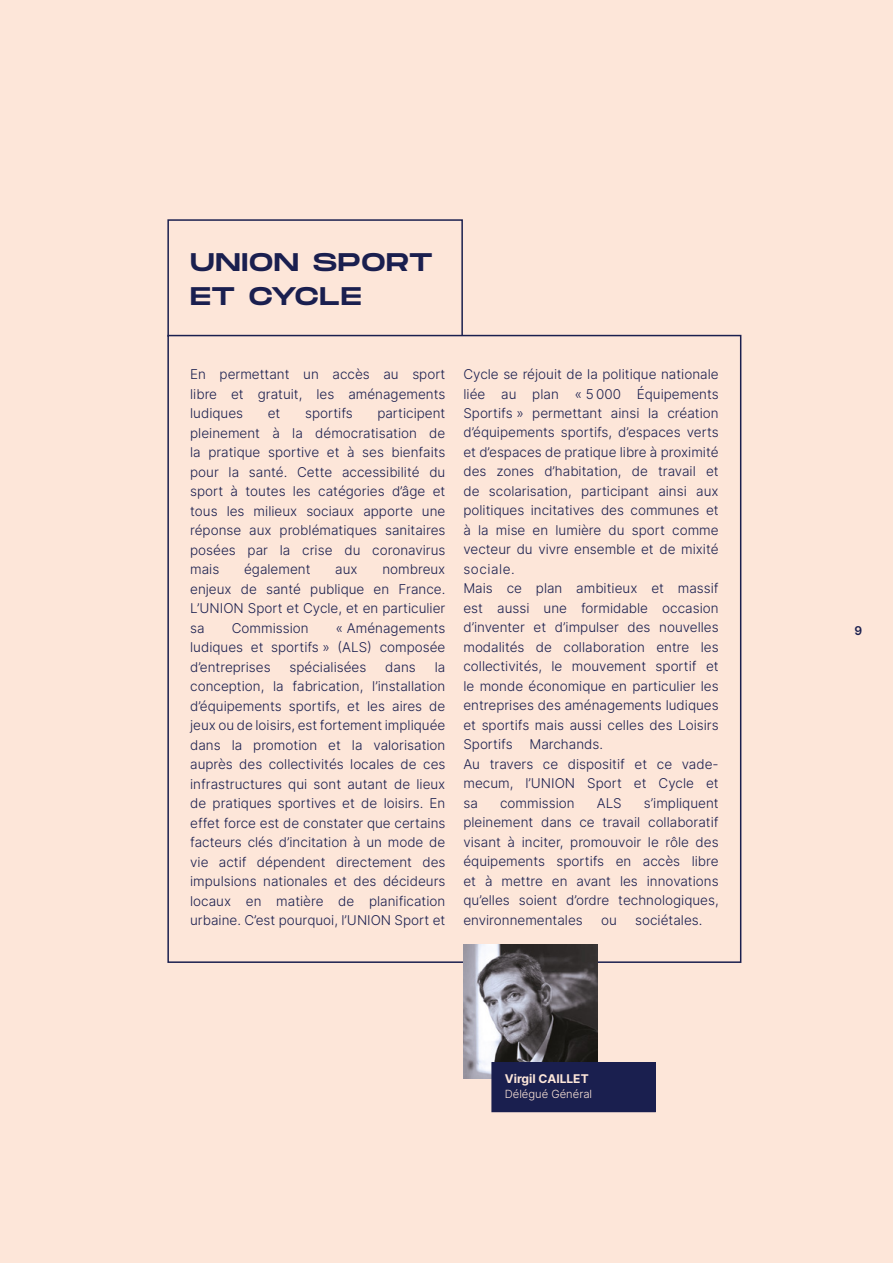
<style>
.page{position:relative;width:893px;height:1263px;background:#fde6d9}
.page>*{position:absolute;margin:0;border:0;box-sizing:border-box;transform-origin:0 0}
.t1{font:25.5px/34.5px "Monument Extended";letter-spacing:.03em;color:#1a1f4f}
.t2{font:300 13.5px/19.5px "Inter";color:#1a1f4f;text-align:justify}
.t3{font:600 12.15px "Inter";color:#1a1f4f}
.t4{font:700 12px "Inter";color:#fde6d9}
.t5{font:300 11.25px "Inter";color:#fde6d9}
</style>
<div class="page">
<div style="left:167px;top:219px;width:296px;height:118px;border:2px solid #1a1f4f"></div>
<img style="left:463px;top:945px;width:134px;height:134px">
<div style="left:492px;top:1062px;width:163px;height:50px;background:#1a1f4f"></div>
<h1 class="t1" style="left:190px;top:244px;width:244px">UNION SPORT<br>ET CYCLE</h1>
<p class="t2" style="left:190px;top:364px;width:257px">En permettant un accès au sport libre et gratuit, les aménagements ludiques</p>
<p class="t2" style="left:268px;top:403px;width:14px">et</p>
<p class="t2" style="left:305px;top:403px;width:49px">sportifs</p>
<p class="t2" style="left:190px;top:403px;width:257px;text-indent:187px">participent pleinement à la démocratisation de la pratique sportive et à ses bienfaits pour la santé. Cette accessibilité du sport à toutes les catégories d’âge et tous les milieux sociaux apporte une réponse aux problématiques sanitaires posées par la crise du coronavirus mais</p>
<p class="t2" style="left:244px;top:559px;width:68px">également</p>
<p class="t2" style="left:335px;top:559px;width:24px">aux</p>
<p class="t2" style="left:190px;top:559px;width:257px;text-indent:192px">nombreux enjeux de santé publique en France.<br>L’UNION Sport et Cycle, et en particulier sa</p>
<p class="t2" style="left:190px;top:618px;width:257px;text-indent:146px">« Aménagements ludiques et sportifs » (ALS) composée d’entreprises</p>
<p class="t2" style="left:232px;top:618px;width:78px">Commission</p>
<p class="t2" style="left:290px;top:657px;width:78px">spécialisées</p>
<p class="t2" style="left:385px;top:657px;width:32px">dans</p>
<p class="t2" style="left:190px;top:657px;width:257px;text-indent:245px">la conception, la fabrication, l’installation d’équipements sportifs, et les aires de jeux ou de loisirs, est fortement impliquée dans la promotion et la valorisation auprès des collectivités locales de ces infrastructures qui sont autant de lieux de pratiques sportives et de loisirs. En effet force est de constater que certains facteurs clés d’incitation à un mode de vie actif dépendent directement des impulsions nationales et des décideurs locaux en matière de planification urbaine. C’est pourquoi, l’UNION Sport et</p>
<p class="t2" style="left:463px;top:364px;width:257px;text-align:left">Cycle se réjouit de la politique nationale liée au plan « 5 000 Équipements Sportifs » permettant ainsi la création d’équipements sportifs, d’espaces verts et d’espaces de pratique libre à proximité des zones d’habitation, de travail et de scolarisation, participant ainsi aux politiques incitatives des communes et à la mise en lumière du sport comme vecteur du vivre ensemble et de mixité sociale.<br>Mais ce plan ambitieux et massif est aussi une formidable occasion d’inventer et d’impulser des nouvelles modalités de collaboration entre les collectivités, le mouvement sportif et le monde économique en particulier les entreprises des aménagements ludiques et sportifs mais aussi celles des Loisirs Sportifs</p>
<p class="t2" style="left:463px;top:734px;width:257px;text-align:left;text-indent:66px">Marchands.<br>Au travers ce dispositif et ce vade&shy;mecum, l’UNION Sport et Cycle et sa</p>
<p class="t2" style="left:500px;top:793px;width:76px">commission</p>
<p class="t2" style="left:597px;top:793px;width:26px">ALS</p>
<p class="t2" style="left:463px;top:793px;width:257px;text-indent:181px">s’impliquent pleinement dans ce travail collaboratif visant à inciter, promouvoir le rôle des équipements sportifs en accès libre et à mettre en avant les innovations qu’elles soient d’ordre technologiques, environnementales</p>
<p class="t2" style="left:601px;top:910px;width:17px">ou</p>
<p class="t2" style="left:635px;top:910px;width:69px">sociétales.</p>
<p class="t4" style="left:505px;top:1070px;width:85px">Virgil CAILLET</p>
<p class="t5" style="left:505px;top:1085px;width:89px">Délégué Général</p>
<p class="t3" style="left:855px;top:622px;width:9px">9</p>
</div>
